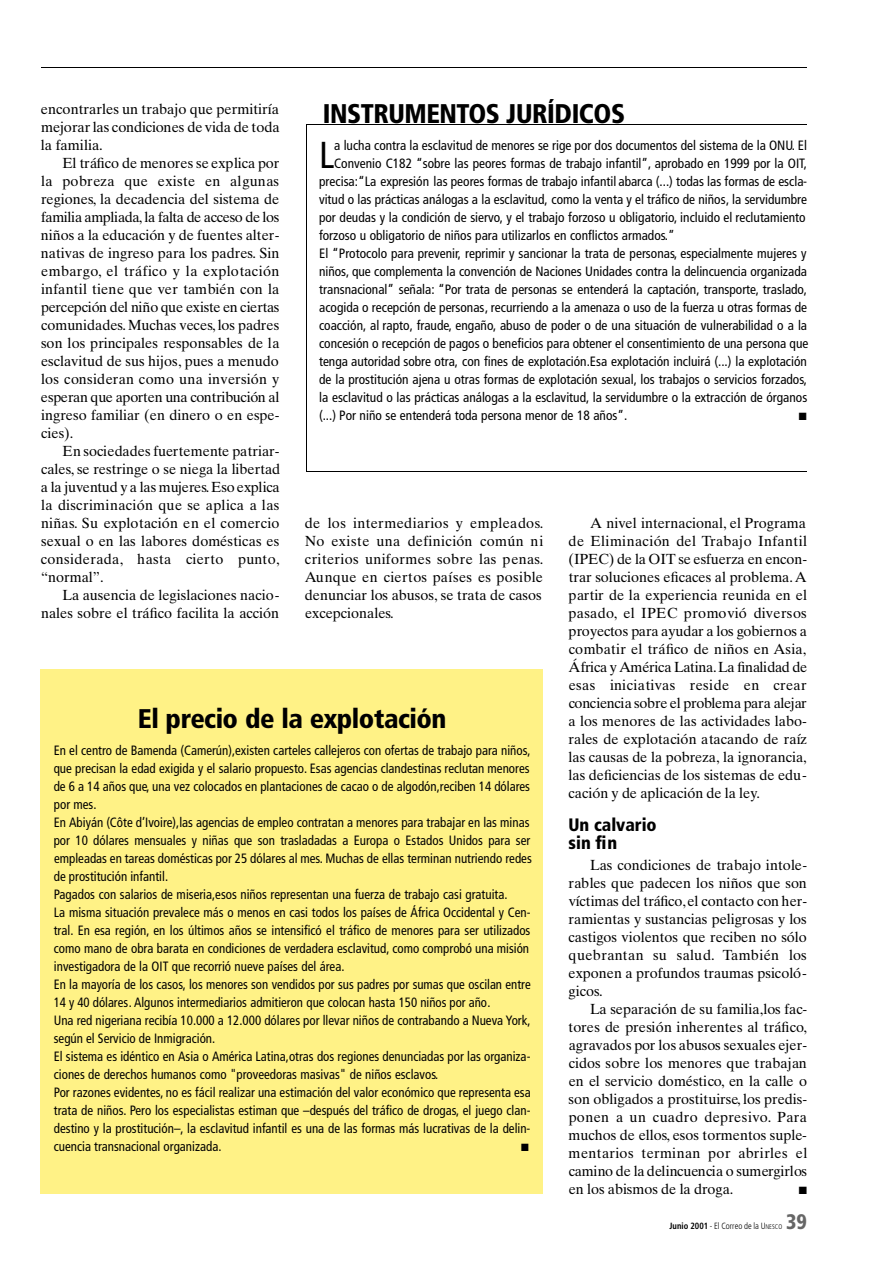
<style>
.page{position:relative;width:893px;height:1263px;background:#fff}
.page>*{position:absolute;margin:0;border:0;box-sizing:border-box;transform-origin:0 0}
.t1{font:condensed 37.5px "Frutiger";color:#000}
.t2{font:900 condensed 27px "Frutiger";letter-spacing:-.02em;color:#000}
.t3{font:900 condensed 21px "Frutiger";color:#666;scale:.95 1}
.t4{font:900 condensed 18px/18px "Frutiger";color:#000}
.t5{font:14.7px/18px "Times Ten";color:#000;text-align:justify}
.t6{font:condensed 13.5px/18px "Frutiger";color:#000;scale:.96 1}
.t7{font:condensed 13.5px "Frutiger";color:#000}
.t8{font:10.5px "Zapf Dingbats";color:#000}
.t9{font:10.5px "Zapf Dingbats";color:#000;scale:.96 1}
.t10{font:300 condensed 9px "Frutiger";color:#000;scale:.95 1}
.s1{font-weight:700}
.s2{font-size:6.75px}
</style>
<div class="page">
<hr style="left:41px;top:67px;width:765px;height:1px;background:#000">
<hr style="left:306px;top:124px;width:500px;height:1px;background:#000">
<hr style="left:306px;top:124px;width:1px;height:348px;background:#000">
<hr style="left:306px;top:471px;width:500px;height:1px;background:#000">
<div style="left:41px;top:669px;width:502px;height:525px;background:#fff286"></div>
<h2 class="t2" style="left:323px;top:103px;width:304px">I N S T R U M E N TOS JURÍDICOS</h2>
<p class="t5" style="left:41px;top:101px;width:240px">encontrarles un trabajo que permitiría mejorar las condiciones de vida de toda la familia.</p>
<p class="t5" style="left:41px;top:155px;width:240px;text-indent:22px">El tráfico de menores se explica por la pobreza que existe en algunas regiones, la decadencia del sistema de familia ampliada, la falta de acceso de los niños a la educación y de fuentes alter&shy;nativas de ingreso para los padres. Sin e m b a r g o, el tráfico y la explotación infantil tiene que ver también con la percepción del niño que existe en ciertas c o m u n i d a d e s. Muchas veces, los padres son los principales responsables de la esclavitud de sus hijos, pues a menudo los consideran como una inversión y esperan que aporten una contribución al ingreso familiar (en dinero o en espe&shy;cies).</p>
<p class="t5" style="left:41px;top:443px;width:241px;text-indent:22px">En sociedades fuertemente patriar&shy;cales, se restringe o se niega la libertad a la juventud y a las mujeres.Eso explica la discriminación que se aplica a las n i ñ a s. Su explotación en el comercio sexual o en las labores domésticas es c o n s i d e r a d a , hasta cierto punto, “normal”.</p>
<p class="t5" style="left:41px;top:587px;width:240px;text-align:right">La ausencia de legislaciones nacio&shy;nales sobre el tráfico facilita la acción</p>
<h1 class="t1" style="left:319px;top:140px;width:17px">L</h1>
<p class="t7" style="left:334px;top:140px;width:474px">a lucha contra la esclavitud de menores se rige por dos documentos del sistema de la ONU. El</p>
<p class="t7" style="left:334px;top:158px;width:474px">Convenio C182 “sobre las peores formas de trabajo infantil”, aprobado en 1999 por la OIT,</p>
<p class="t7" style="left:319px;top:176px;width:489px">precisa:“La expresión las peores formas de trabajo infantil abarca (...) todas las formas de escla-</p>
<p class="t7" style="left:319px;top:194px;width:489px">vitud o las prácticas análogas a la esclavitud, como la venta y el tráfico de niños, la servidumbre</p>
<p class="t7" style="left:319px;top:212px;width:488px">por deudas y la condición de siervo, y el trabajo forzoso u obligatorio, incluido el reclutamiento</p>
<p class="t7" style="left:319px;top:230px;width:357px">forzoso u obligatorio de niños para utilizarlos en conflictos armados.”</p>
<p class="t7" style="left:319px;top:248px;width:489px">El “Protocolo para prevenir, reprimir y sancionar la trata de personas, especialmente mujeres y</p>
<p class="t7" style="left:319px;top:266px;width:489px">niños, que complementa la convención de Naciones Unidades contra la delincuencia organizada</p>
<p class="t7" style="left:319px;top:284px;width:489px">transnacional” señala: “Por trata de personas se entenderá la captación, transporte, traslado,</p>
<p class="t7" style="left:319px;top:302px;width:489px">acogida o recepción de personas, recurriendo a la amenaza o uso de la fuerza u otras formas de</p>
<p class="t7" style="left:319px;top:320px;width:489px">coacción, al rapto, fraude, engaño, abuso de poder o de una situación de vulnerabilidad o a la</p>
<p class="t7" style="left:319px;top:338px;width:491px">concesión o recepción de pagos o beneficios para obtener el consentimiento de una persona que</p>
<p class="t7" style="left:319px;top:356px;width:489px">tenga autoridad sobre otra, con fines de explotación.Esa explotación incluirá (...) la explotación</p>
<p class="t7" style="left:319px;top:374px;width:489px">de la prostitución ajena u otras formas de explotación sexual, los trabajos o servicios forzados,</p>
<p class="t7" style="left:319px;top:392px;width:489px">la esclavitud o las prácticas análogas a la esclavitud, la servidumbre o la extracción de órganos</p>
<p class="t7" style="left:319px;top:410px;width:310px">(...) Por niño se entenderá toda persona menor de 18 años”.</p>
<p class="t8" style="left:799px;top:411px;width:9px">■</p>
<p class="t5" style="left:305px;top:515px;width:240px">d e los intermediarios y empleados.<br>N o existe una definición común ni criterios uniformes sobre las penas.<br>Aunque en ciertos países es posible denunciar los abusos, se trata de casos excepcionales.</p>
<p class="t5" style="left:568px;top:515px;width:240px;text-indent:22px">A nivel internacional, el Programa de Eliminación del Trabajo Infantil (IPEC) de la OIT se esfuerza en encon&shy;trar soluciones eficaces al problema.A partir de la experiencia reunida en el p a s a d o, el IPEC promovió diversos proyectos para ayudar a los gobiernos a combatir el tráfico de niños en A s i a , África y América Latina.La finalidad de esas iniciativas reside en crear conciencia sobre el problema para alejar a los menores de las actividades labo&shy;rales de explotación atacando de raíz las causas de la pobreza, la ignorancia, las deficiencias de los sistemas de edu&shy;cación y de aplicación de la ley.</p>
<p class="t4" style="left:568px;top:817px;width:90px">Un calvario sin fin</p>
<p class="t5" style="left:568px;top:857px;width:240px;text-indent:21px">Las condiciones de trabajo intole&shy;rables que padecen los niños que son víctimas del tráfic o,el contacto con her&shy;ramientas y sustancias peligrosas y los castigos violentos que reciben no sólo quebrantan su salud. También los exponen a profundos traumas psicoló&shy;gicos.</p>
<p class="t5" style="left:568px;top:1001px;width:240px;text-indent:22px">La separación de su familia,los fac&shy;tores de presión inherentes al tráfic o, agravados por los abusos sexuales ejer&shy;cidos sobre los menores que trabajan en el servicio doméstico, en la calle o son obligados a prostituirse, los predis&shy;ponen a un cuadro depresivo. P a r a muchos de ellos, esos tormentos suple&shy;mentarios terminan por abrirles el camino de la delincuencia o sumergirlos en los abismos de la droga.</p>
<h2 class="t2" style="left:138px;top:708px;width:310px">El precio de la ex p l o t a c i ó n</h2>
<p class="t6" style="left:54px;top:742px;width:499px">En el centro de Bamenda (Camerún),existen carteles callejeros con ofertas de trabajo para niños, que precisan la edad exigida y el salario propuesto. Esas agencias clandestinas reclutan menores de 6 a 14 años que, una vez colocados en plantaciones de cacao o de algodón,reciben 14 dólares por mes.<br>En Abiyán (Côte d’Ivoire),las agencias de empleo contratan a menores para trabajar en las minas por 10 dólares mensuales y niñas que son trasladadas a Europa o Estados Unidos para ser empleadas en tareas domésticas por 25 dólares al mes. Muchas de ellas terminan nutriendo redes de prostitución infantil.<br>Pagados con salarios de miseria,esos niños representan una fuerza de trabajo casi gratuita.<br>La misma situación prevalece más o menos en casi todos los países de África Occidental y Cen&shy;tral. En esa región, en los últimos años se intensificó el tráfico de menores para ser utilizados como mano de obra barata en condiciones de verdadera esclavitud, como comprobó una misión investigadora de la OIT que recorrió nueve países del área.<br>En la mayoría de los casos, los menores son vendidos por sus padres por sumas que oscilan entre 14 y 40 dólares. Algunos intermediarios admitieron que colocan hasta 150 niños por año.<br>Una red nigeriana recibía 10.000 a 12.000 dólares por llevar niños de contrabando a Nueva York, según el Servicio de Inmigración.<br>El sistema es idéntico en Asia o América Latina,otras dos regiones denunciadas por las organiza&shy;ciones de derechos humanos como "proveedoras masivas" de niños esclavos.<br>Por razones evidentes, no es fácil realizar una estimación del valor económico que representa esa trata de niños. Pero los especialistas estiman que –después del tráfico de drogas, el juego clan&shy;destino y la prostitución–, la esclavitud infantil es una de las formas más lucrativas de la delin&shy;cuencia transnacional organizada.</p>
<p class="t9" style="left:521px;top:1142px;width:9px">■</p>
<p class="t8" style="left:798px;top:1185px;width:10px">■</p>
<p class="t10" style="left:669px;top:1222px;width:120px"><span class="s1">Junio 2001</span> - El Correo de la U<span class="s2">NESCO</span></p>
<h3 class="t3" style="left:786px;top:1214px;width:23px">39</h3>
</div>
